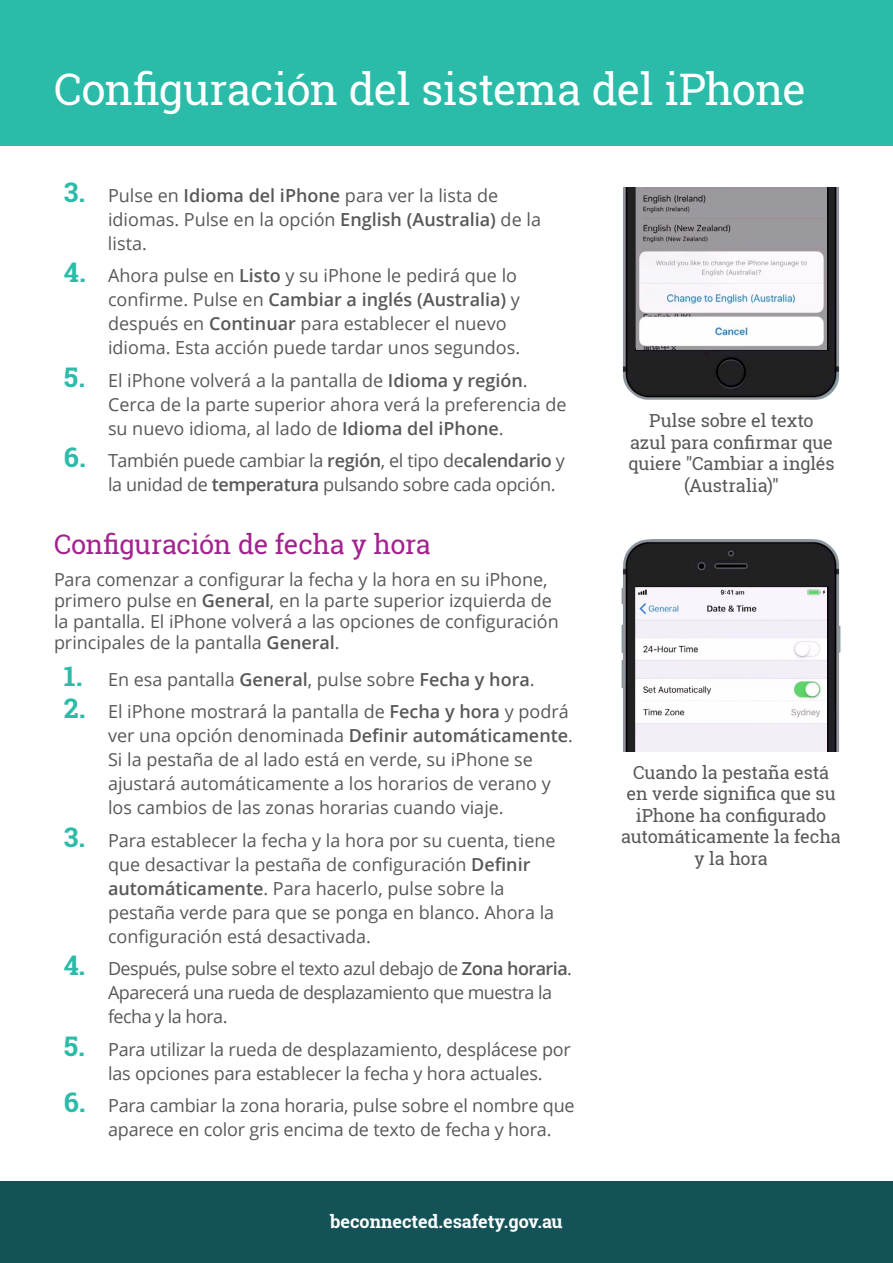
<style>
.page{position:relative;width:893px;height:1263px;background:#fff}
.page>*{position:absolute;margin:0;border:0;box-sizing:border-box;transform-origin:0 0}
.t1{font:43.5px "Roboto Slab";letter-spacing:-.015em;color:#fff}
.t2{font:27px "Roboto Slab";letter-spacing:-.01em;color:#a3228e}
.t3{font:18px/24px "Open Sans";color:#57585a}
.t4{font:18px/21.6px "Roboto Slab";letter-spacing:-.005em;color:#57585a;text-align:center}
.t5{font:18px/24px "Open Sans";letter-spacing:-.03em;color:#57585a}
.t6{font:18px/24px "Open Sans";letter-spacing:-.02em;color:#57585a}
.t7{font:700 18px "Roboto Slab";color:#fff}
.s1{font-family:"Roboto Slab";font-weight:700;font-size:27px;color:#2abca8}
.s2{font-weight:600}
</style>
<div class="page">
<div style="left:0;top:1181px;width:893px;height:82px;background:#155257"></div>
<div style="left:0;top:0;width:893px;height:145px;background:#2abca8"></div>
<img style="left:622px;top:188px;width:218px;height:212px">
<img style="left:636px;top:188px;width:191px;height:161px">
<img style="left:621px;top:539px;width:220px;height:212px">
<img style="left:636px;top:588px;width:191px;height:163px">
<h1 class="t1" style="left:54px;top:59px;width:753px">Configuración del sistema del iPhone</h1>
<p class="t3" style="left:108px;top:183px;width:434px;text-indent:-44px"><span class="s1">3.</span> Pulse en <span class="s2">Idioma del iPhone</span> para ver la lista de idiomas. Pulse en la opción <span class="s2">English (Australia)</span> de la lista.</p>
<p class="t3" style="left:108px;top:263px;width:414px;text-indent:-44px"><span class="s1">4.</span> Ahora pulse en <span class="s2">Listo</span> y su iPhone le pedirá que lo confirme. Pulse en <span class="s2">Cambiar a inglés (Australia)</span> y después en <span class="s2">Continuar</span> para establecer el nuevo idioma. Esta acción puede tardar unos segundos.</p>
<p class="t3" style="left:108px;top:368px;width:460px;text-indent:-44px"><span class="s1">5.</span> El iPhone volverá a la pantalla de <span class="s2">Idioma y región</span>.<br>Cerca de la parte superior ahora verá la preferencia de su nuevo idioma, al lado de <span class="s2">Idioma del iPhone</span>.</p>
<p class="t6" style="left:108px;top:448px;width:458px;text-indent:-44px"><span class="s1">6.</span> También puede cambiar la <span class="s2">región</span>, el tipo de<span class="s2">calendario</span> y la unidad de <span class="s2">temperatura</span> pulsando sobre cada opción.</p>
<h2 class="t2" style="left:54px;top:526px;width:378px">Configuración de fecha y hora</h2>
<p class="t3" style="left:54px;top:569px;width:506px;line-height:21px">Para comenzar a configurar la fecha y la hora en su iPhone, primero pulse en <span class="s2">General</span>, en la parte superior izquierda de la pantalla. El iPhone volverá a las opciones de configuración principales de la pantalla <span class="s2">General</span>.</p>
<p class="t3" style="left:64px;top:667px;width:472px"><span class="s1">1.</span> En esa pantalla <span class="s2">General</span>, pulse sobre <span class="s2">Fecha y hora</span>.</p>
<p class="t3" style="left:108px;top:699px;width:466px;text-indent:-44px"><span class="s1">2.</span> El iPhone mostrará la pantalla de <span class="s2">Fecha y hora</span> y podrá ver una opción denominada <span class="s2">Definir automáticamente</span>.<br>Si la pestaña de al lado está en verde, su iPhone se ajustará automáticamente a los horarios de verano y los cambios de las zonas horarias cuando viaje.</p>
<p class="t3" style="left:108px;top:828px;width:449px;text-indent:-44px"><span class="s1">3.</span> Para establecer la fecha y la hora por su cuenta, tiene que desactivar la pestaña de configuración <span class="s2">Definir automáticamente</span>. Para hacerlo, pulse sobre la pestaña verde para que se ponga en blanco. Ahora la configuración está desactivada.</p>
<p class="t5" style="left:108px;top:956px;width:465px;text-indent:-44px"><span class="s1">4.</span> Después, pulse sobre el texto azul debajo de <span class="s2">Zona horaria</span>.<br>Aparecerá una rueda de desplazamiento que muestra la fecha y la hora.</p>
<p class="t3" style="left:108px;top:1037px;width:464px;text-indent:-44px"><span class="s1">5.</span> Para utilizar la rueda de desplazamiento, desplácese por las opciones para establecer la fecha y hora actuales.</p>
<p class="t3" style="left:108px;top:1093px;width:468px;text-indent:-44px"><span class="s1">6.</span> Para cambiar la zona horaria, pulse sobre el nombre que aparece en color gris encima de texto de fecha y hora.</p>
<p class="t7" style="left:330px;top:1209px;width:234px">beconnected.esafety.gov.au</p>
<p class="t4" style="left:628px;top:410px;width:208px">Pulse sobre el texto<br>azul para confirmar que quiere "Cambiar a inglés (Australia)"</p>
<p class="t4" style="left:621px;top:761px;width:221px">Cuando la pestaña está en verde significa que su iPhone ha configurado automáticamente la fecha y la hora</p>
</div>
